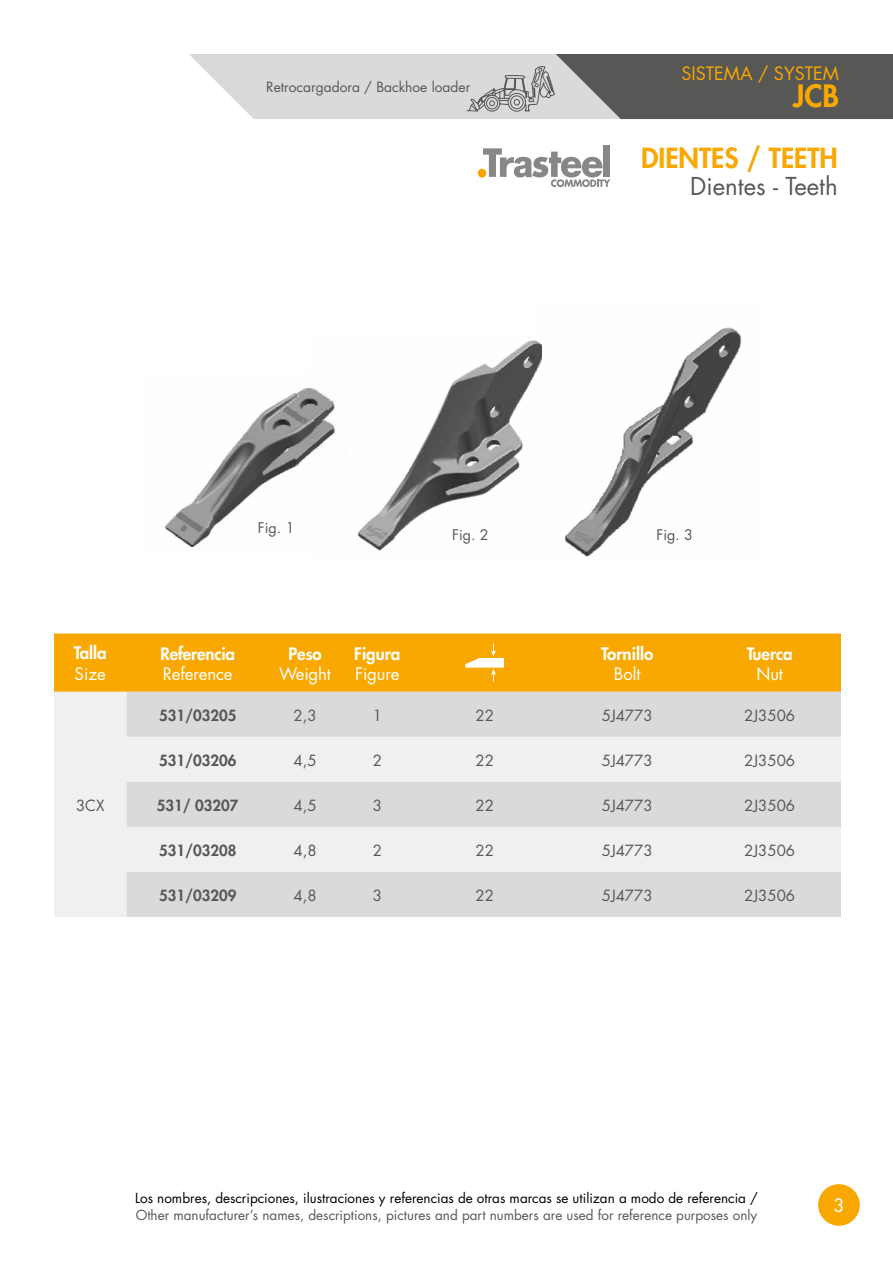
<style>
.page{position:relative;width:893px;height:1263px;background:#fff}
.page>*{position:absolute;margin:0;border:0;box-sizing:border-box;transform-origin:0 0}
.t1{font:800 30px "Futura Std";color:#f8a800}
.t2{font:800 27px "Futura Std";color:#f8a800}
.t3{font:24px "Futura Std";color:#575756}
.t4{font:18px "Futura Std";color:#f8a800}
.t5{font:18px "Futura Std";color:#fff}
.t6{font:800 16.8px "Futura Std";color:#fff}
.t7{font:16.8px "Futura Std";letter-spacing:-.01em;color:#fff}
.t8{font:15px "Futura Std";color:#575756}
.t9{font:800 15px "Futura Std";color:#575756}
.t10{font:14.25px "Futura Std";color:#575756}
.t11{font:13.8px "Futura Std";color:#575756}
.t12{font:13.5px "Futura Std";color:#000}
.t13{font:13.5px "Futura Std";color:#575756}
</style>
<div class="page">
<svg style="left:189px;top:54px;width:278px;height:65px;background:#dedede"></svg>
<svg style="left:467px;top:54px;width:426px;height:65px;background:#797978"></svg>
<div style="left:54px;top:633px;width:787px;height:59px;background:#f8a800"></div>
<div style="left:54px;top:692px;width:787px;height:225px;background:#f0f0f0"></div>
<div style="left:126px;top:692px;width:715px;height:45px;background:#dadada"></div>
<svg style="left:126px;top:782px;width:715px;height:135px;fill:#dadada"></svg>
<div style="left:341px;top:640px;width:72px;height:46px;background:#f8a800"></div>
<svg style="left:465px;top:643px;width:39px;height:39px"></svg>
<img style="left:358px;top:340px;width:180px;height:211px">
<img style="left:165px;top:388px;width:171px;height:160px">
<img style="left:538px;top:327px;width:204px;height:230px">
<div style="left:478px;top:169px;width:8px;height:9px;background:#f7a600;border-radius:50%"></div>
<div style="left:603px;top:145px;width:7px;height:32px;background:#878787"></div>
<svg style="left:483px;top:148px;width:127px;height:39px"></svg>
<div style="left:818px;top:1184px;width:42px;height:42px;background:#f8a800;border-radius:50%"></div>
<p class="t11" style="left:266px;top:78px;width:206px">Retrocargadora / Backhoe loader</p>
<p class="t4" style="left:681px;top:62px;width:159px">SISTEMA / SYSTEM</p>
<h1 class="t1" style="left:793px;top:77px;width:48px">JCB</h1>
<h2 class="t2" style="left:641px;top:141px;width:198px">DIENTES / TEETH</h2>
<h3 class="t3" style="left:690px;top:171px;width:149px">Dientes - Teeth</h3>
<p class="t6" style="left:74px;top:642px;width:34px">Talla</p>
<p class="t7" style="left:75px;top:663px;width:33px">Size</p>
<p class="t8" style="left:76px;top:795px;width:30px">3CX</p>
<p class="t10" style="left:258px;top:519px;width:38px">Fig. 1</p>
<p class="t10" style="left:452px;top:525px;width:38px">Fig. 2</p>
<p class="t10" style="left:657px;top:525px;width:38px">Fig. 3</p>
<p class="t6" style="left:161px;top:643px;width:76px">Referencia</p>
<p class="t7" style="left:163px;top:663px;width:71px">Reference</p>
<p class="t6" style="left:288px;top:643px;width:35px">Peso</p>
<p class="t7" style="left:279px;top:663px;width:53px">Weight</p>
<p class="t6" style="left:354px;top:643px;width:48px">Figura</p>
<p class="t7" style="left:355px;top:663px;width:46px">Figure</p>
<p class="t6" style="left:601px;top:643px;width:54px">Tornillo</p>
<p class="t7" style="left:614px;top:663px;width:28px">Bolt</p>
<p class="t6" style="left:747px;top:643px;width:48px">Tuerca</p>
<p class="t7" style="left:756px;top:663px;width:28px">Nut</p>
<p class="t9" style="left:159px;top:705px;width:79px">531/03205</p>
<p class="t8" style="left:294px;top:705px;width:25px">2,3</p>
<p class="t8" style="left:373px;top:705px;width:11px">1</p>
<p class="t8" style="left:475px;top:705px;width:20px">22</p>
<p class="t8" style="left:602px;top:705px;width:52px">5J4773</p>
<p class="t8" style="left:744px;top:705px;width:52px">2J3506</p>
<p class="t9" style="left:159px;top:750px;width:79px">531/03206</p>
<p class="t8" style="left:294px;top:750px;width:25px">4,5</p>
<p class="t8" style="left:373px;top:750px;width:11px">2</p>
<p class="t8" style="left:475px;top:750px;width:20px">22</p>
<p class="t8" style="left:602px;top:750px;width:52px">5J4773</p>
<p class="t8" style="left:744px;top:750px;width:52px">2J3506</p>
<p class="t9" style="left:157px;top:795px;width:83px">531/ 03207</p>
<p class="t8" style="left:294px;top:795px;width:25px">4,5</p>
<p class="t8" style="left:373px;top:795px;width:11px">3</p>
<p class="t8" style="left:475px;top:795px;width:20px">22</p>
<p class="t8" style="left:602px;top:795px;width:52px">5J4773</p>
<p class="t8" style="left:744px;top:795px;width:52px">2J3506</p>
<p class="t9" style="left:159px;top:840px;width:79px">531/03208</p>
<p class="t8" style="left:294px;top:840px;width:25px">4,8</p>
<p class="t8" style="left:373px;top:840px;width:11px">2</p>
<p class="t8" style="left:475px;top:840px;width:20px">22</p>
<p class="t8" style="left:602px;top:840px;width:52px">5J4773</p>
<p class="t8" style="left:744px;top:840px;width:52px">2J3506</p>
<p class="t9" style="left:159px;top:886px;width:79px">531/03209</p>
<p class="t8" style="left:294px;top:885px;width:25px">4,8</p>
<p class="t8" style="left:373px;top:885px;width:11px">3</p>
<p class="t8" style="left:475px;top:885px;width:20px">22</p>
<p class="t8" style="left:602px;top:885px;width:52px">5J4773</p>
<p class="t8" style="left:744px;top:885px;width:52px">2J3506</p>
<p class="t12" style="left:135px;top:1190px;width:624px">Los nombres, descripciones, ilustraciones y referencias de otras marcas se utilizan a modo de referencia /</p>
<p class="t13" style="left:136px;top:1206px;width:623px">Other manufacturer’s names, descriptions, pictures and part numbers are used for reference purposes only</p>
<p class="t5" style="left:833px;top:1194px;width:13px">3</p>
</div>
